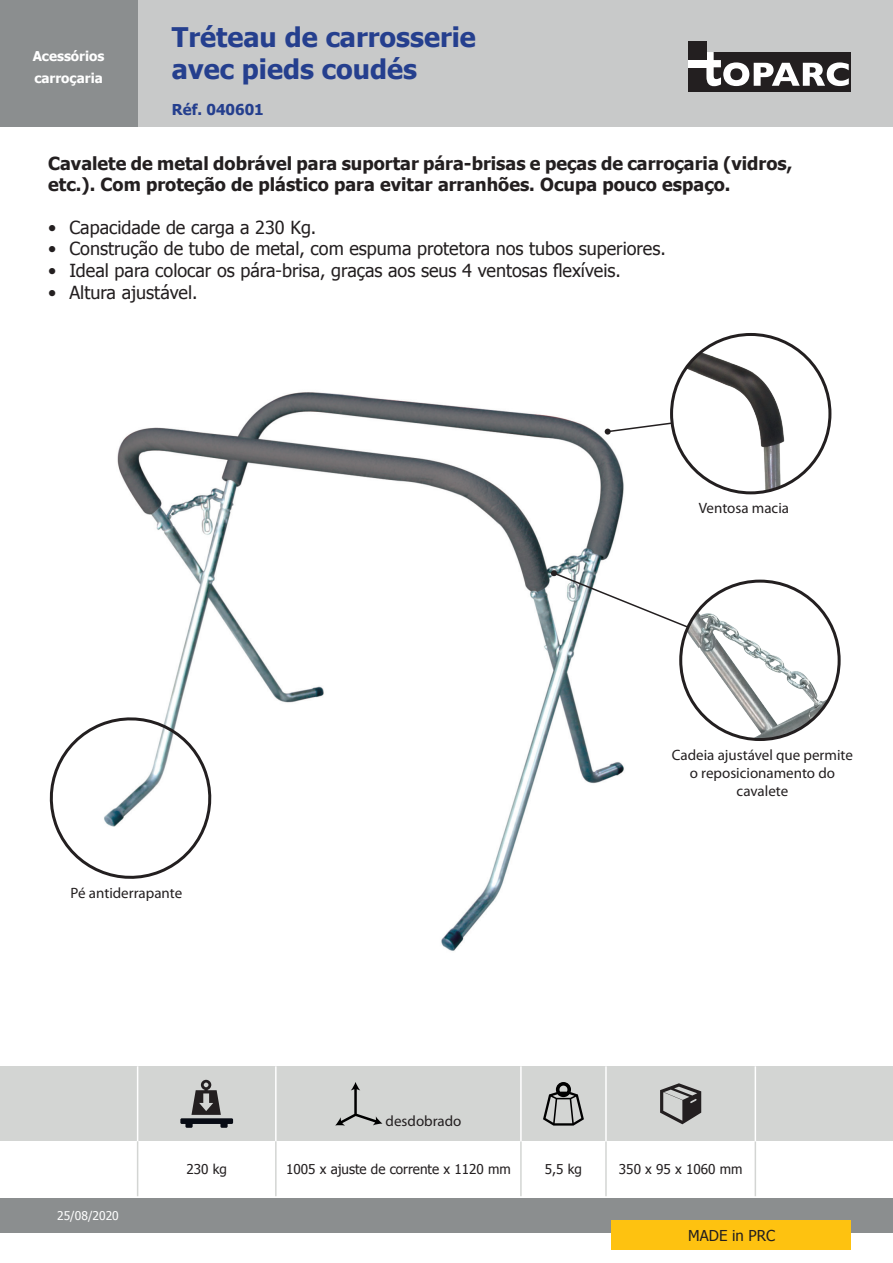
<style>
.page{position:relative;width:893px;height:1263px;background:#fff}
.page>*{position:absolute;margin:0;border:0;box-sizing:border-box;transform-origin:0 0}
.t1{font:700 27px/32.4px "Tahoma";color:#253f8e}
.t2{font:18px "Tahoma";color:#231f20}
.t3{font:700 18px/21px "Tahoma";color:#231f20}
.t4{font:15px/18px "Myriad Pro";color:#231f20;text-align:center}
.t5{font:700 15px "Tahoma";color:#253f8e}
.t6{font:15px "Tahoma";color:#231f20}
.t7{font:13.5px "Tahoma";color:#231f20}
.t8{font:700 13.5px/21px "Tahoma";color:#fff}
.t9{font:12px "Tahoma";color:#fff}
</style>
<div class="page">
<div style="left:137px;top:0;width:756px;height:127px;background:#c8c9c9"></div>
<div style="left:0;top:1198px;width:893px;height:34px;background:#8b8e8f"></div>
<div style="left:0;top:0;width:137px;height:127px;background:#8b8e8f"></div>
<div style="left:611px;top:1220px;width:239px;height:30px;background:#fec210"></div>
<div style="left:0;top:1066px;width:893px;height:75px;background:#d3d5d3"></div>
<div style="left:688px;top:52px;width:163px;height:40px;background:#231f20"></div>
<svg style="left:706px;top:52px;width:143px;height:34px"></svg>
<div style="left:688px;top:49px;width:18px;height:18px;background:#fff"></div>
<div style="left:688px;top:42px;width:18px;height:18px;background:#231f20"></div>
<img style="left:117px;top:392px;width:507px;height:559px">
<img style="left:671px;top:334px;width:159px;height:159px;border-radius:79px">
<img style="left:681px;top:581px;width:158px;height:158px;border-radius:79px">
<div style="left:679px;top:580px;width:162px;height:161px;border:3px solid #231f20;border-radius:50%"></div>
<svg style="left:605px;top:421px;width:69px;height:14px"></svg>
<svg style="left:551px;top:570px;width:138px;height:59px"></svg>
<svg style="left:49px;top:708px;width:171px;height:180px"></svg>
<hr style="left:137px;top:1066px;width:1px;height:75px;background:#fff">
<hr style="left:275px;top:1066px;width:2px;height:75px;background:#fff">
<hr style="left:137px;top:1141px;width:1px;height:55px;background:#d3d5d3">
<hr style="left:275px;top:1141px;width:2px;height:55px;background:#d3d5d3">
<hr style="left:520px;top:1141px;width:2px;height:55px;background:#d3d5d3">
<hr style="left:605px;top:1141px;width:2px;height:55px;background:#d3d5d3">
<hr style="left:755px;top:1141px;width:1px;height:55px;background:#d3d5d3">
<hr style="left:520px;top:1066px;width:2px;height:75px;background:#fff">
<hr style="left:605px;top:1066px;width:2px;height:75px;background:#fff">
<hr style="left:755px;top:1066px;width:1px;height:75px;background:#fff">
<svg style="left:180px;top:1080px;width:53px;height:48px"></svg>
<svg style="left:335px;top:1082px;width:47px;height:44px"></svg>
<svg style="left:543px;top:1082px;width:41px;height:43px"></svg>
<svg style="left:660px;top:1083px;width:41px;height:41px"></svg>
<p class="t8" style="left:33px;top:45px;width:73px">Acessórios carroçaria</p>
<h1 class="t1" style="left:172px;top:19px;width:306px">Tréteau de carrosserie avec pieds coudés</h1>
<p class="t5" style="left:172px;top:99px;width:93px">Réf. 040601</p>
<p class="t3" style="left:48px;top:151px;width:746px">Cavalete de metal dobrável para suportar pára-brisas e peças de carroçaria (vidros, etc.). Com proteção de plástico para evitar arranhões. Ocupa pouco espaço.</p>
<p class="t2" style="left:48px;top:215px;width:270px">• Capacidade de carga a 230 Kg.</p>
<p class="t2" style="left:48px;top:237px;width:619px">• Construção de tubo de metal, com espuma protetora nos tubos superiores.</p>
<p class="t2" style="left:48px;top:258px;width:574px">• Ideal para colocar os pára-brisa, graças aos seus 4 ventosas flexíveis.</p>
<p class="t2" style="left:48px;top:280px;width:151px">• Altura ajustável.</p>
<p class="t4" style="left:699px;top:499px;width:92px">Ventosa macia</p>
<p class="t4" style="left:71px;top:884px;width:113px">Pé antiderrapante</p>
<p class="t4" style="left:386px;top:1111px;width:77px">desdobrado</p>
<p class="t4" style="left:672px;top:745px;width:183px">Cadeia ajustável que permite o reposicionamento do cavalete</p>
<p class="t9" style="left:57px;top:1207px;width:63px">25/08/2020</p>
<p class="t7" style="left:186px;top:1160px;width:42px">230 kg</p>
<p class="t7" style="left:286px;top:1160px;width:226px">1005 x ajuste de corrente x 1120 mm</p>
<p class="t7" style="left:545px;top:1160px;width:39px">5,5 kg</p>
<p class="t7" style="left:619px;top:1160px;width:125px">350 x 95 x 1060 mm</p>
<p class="t6" style="left:688px;top:1225px;width:88px">MADE in PRC</p>
</div>
